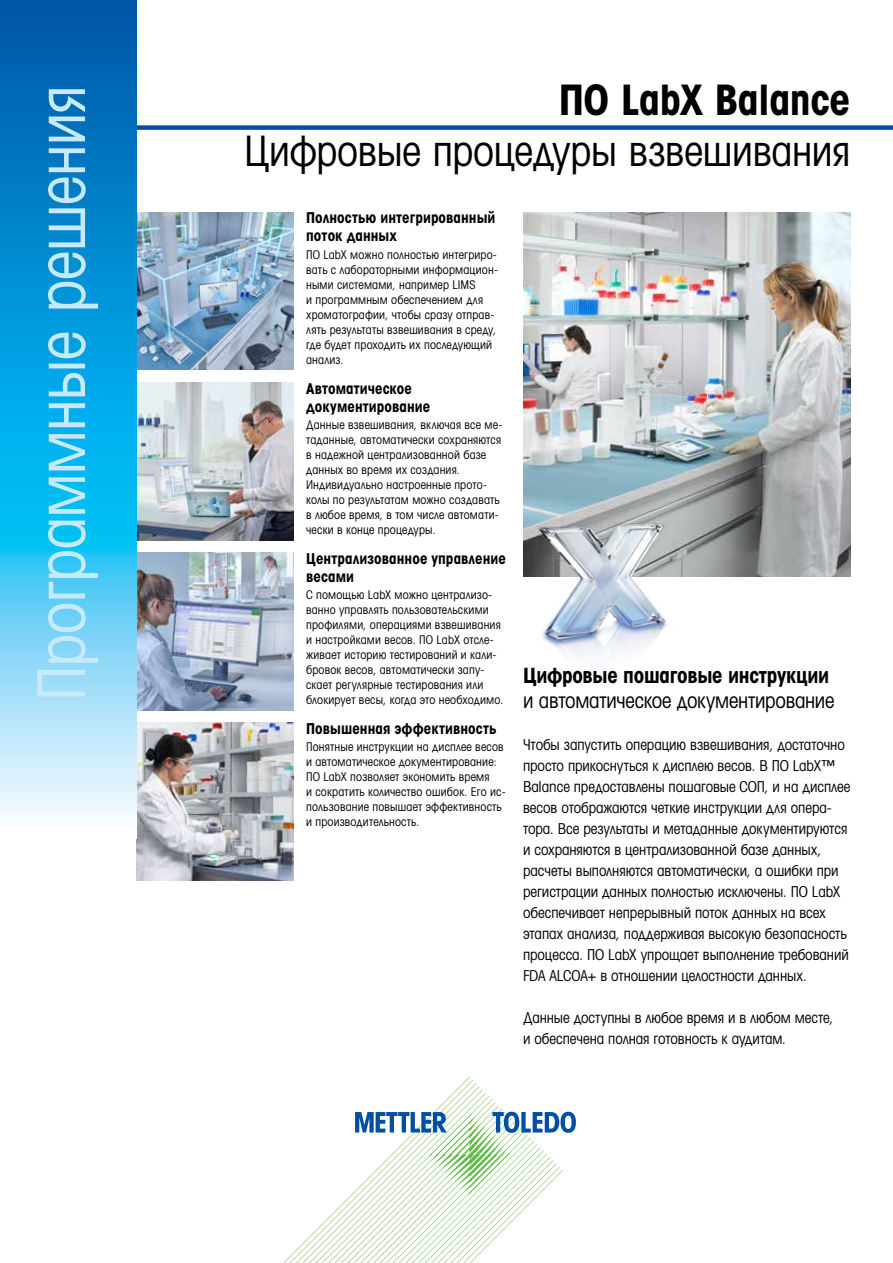
<style>
.page{position:relative;width:893px;height:1263px;background:#fff}
.page>*{position:absolute;margin:0;border:0;box-sizing:border-box;transform-origin:0 0}
.t1{font:66px "Avant Gardefor MT Bk";letter-spacing:-.015em;color:#c7eafb}
.t2{font:42px "Avant Gardefor MT Bk";letter-spacing:-.01em;color:#000}
.t3{font:42px "Avant Gardefor MT Bd";letter-spacing:-.01em;color:#000}
.t4{font:21px "Avant Gardefor MT Bk";letter-spacing:-.015em;color:#000}
.t5{font:21px "Avant Gardefor MT Bd";letter-spacing:-.015em;color:#000}
.t6{font:15px/21px "Avant Gardefor MT Bk";letter-spacing:-.005em;color:#000}
.t7{font:15px/18px "Avant Gardefor MT Bd";letter-spacing:.005em;color:#000}
.t8{font:12px/15px "Avant Gardefor MT Bk";letter-spacing:.01em;color:#000}
</style>
<div class="page">
<img style="left:136px;top:723px;width:157px;height:157px">
<img style="left:136px;top:553px;width:157px;height:157px">
<img style="left:136px;top:383px;width:157px;height:157px">
<img style="left:136px;top:213px;width:157px;height:157px">
<img style="left:523px;top:213px;width:327px;height:363px">
<img style="left:529px;top:514px;width:153px;height:142px">
<div style="left:111px;top:125px;width:782px;height:5px;background:#004fa3"></div>
<svg style="left:283px;top:1077px;width:293px;height:186px"></svg>
<svg style="left:0;top:0;width:136px;height:819px;background:#32a8df"></svg>
<h1 class="t1" style="left:21px;top:701px;width:618px;rotate:-90deg">Программные решения</h1>
<h2 class="t3" style="left:559px;top:73px;width:293px">ПО LabX Balance</h2>
<h2 class="t2" style="left:244px;top:125px;width:608px">Цифровые процедуры взвешивания</h2>
<p class="t7" style="left:306px;top:209px;width:191px">Полностью интегрированный поток данных</p>
<p class="t8" style="left:306px;top:247px;width:193px">ПО LabX можно полностью интегриро&shy;вать с лабораторными информацион&shy;ными системами, например LIMS<br>и программным обеспечением для хроматографии, чтобы сразу отправ&shy;лять результаты взвешивания в среду, где будет проходить их последующий анализ.</p>
<p class="t7" style="left:306px;top:379px;width:126px">Автоматическое документирование</p>
<p class="t8" style="left:306px;top:417px;width:198px">Данные взвешивания, включая все ме&shy;таданные, автоматически сохраняются в надежной централизованной базе данных во время их создания.<br>Индивидуально настроенные прото&shy;колы по результатам можно создавать в любое время, в том числе автомати&shy;чески в конце процедуры.</p>
<p class="t7" style="left:306px;top:549px;width:201px">Централизованное управление весами</p>
<p class="t8" style="left:306px;top:587px;width:199px">С помощью LabX можно централизо&shy;ванно управлять пользовательскими профилями, операциями взвешивания и настройками весов. ПО LabX отсле&shy;живает историю тестирований и кали&shy;бровок весов, автоматически запу&shy;скает регулярные тестирования или блокирует весы, когда это необходимо.</p>
<p class="t7" style="left:306px;top:719px;width:192px">Повышенная эффективность</p>
<p class="t8" style="left:306px;top:739px;width:201px">Понятные инструкции на дисплее весов и автоматическое документирование:<br>ПО LabX позволяет экономить время<br>и сократить количество ошибок. Его ис&shy;пользование повышает эффективность и производительность.</p>
<h3 class="t5" style="left:523px;top:661px;width:308px">Цифровые пошаговые инструкции</h3>
<h3 class="t4" style="left:523px;top:687px;width:313px">и автоматическое документирование</h3>
<p class="t6" style="left:523px;top:734px;width:329px">Чтобы запустить операцию взвешивания, достаточно просто прикоснуться к дисплею весов. В ПО LabX™ Balance предоставлены пошаговые СОП, и на дисплее весов отображаются четкие инструкции для опера&shy;тора. Все результаты и метаданные документируются и сохраняются в централизованной базе данных, расчеты выполняются автоматически, а ошибки при регистрации данных полностью исключены. ПО LabX обеспечивает непрерывный поток данных на всех этапах анализа, поддерживая высокую безопасность процесса. ПО LabX упрощает выполнение требований FDA ALCOA+ в отношении целостности данных.</p>
<p class="t6" style="left:523px;top:1007px;width:312px">Данные доступны в любое время и в любом месте, и обеспечена полная готовность к аудитам.</p>
</div>
